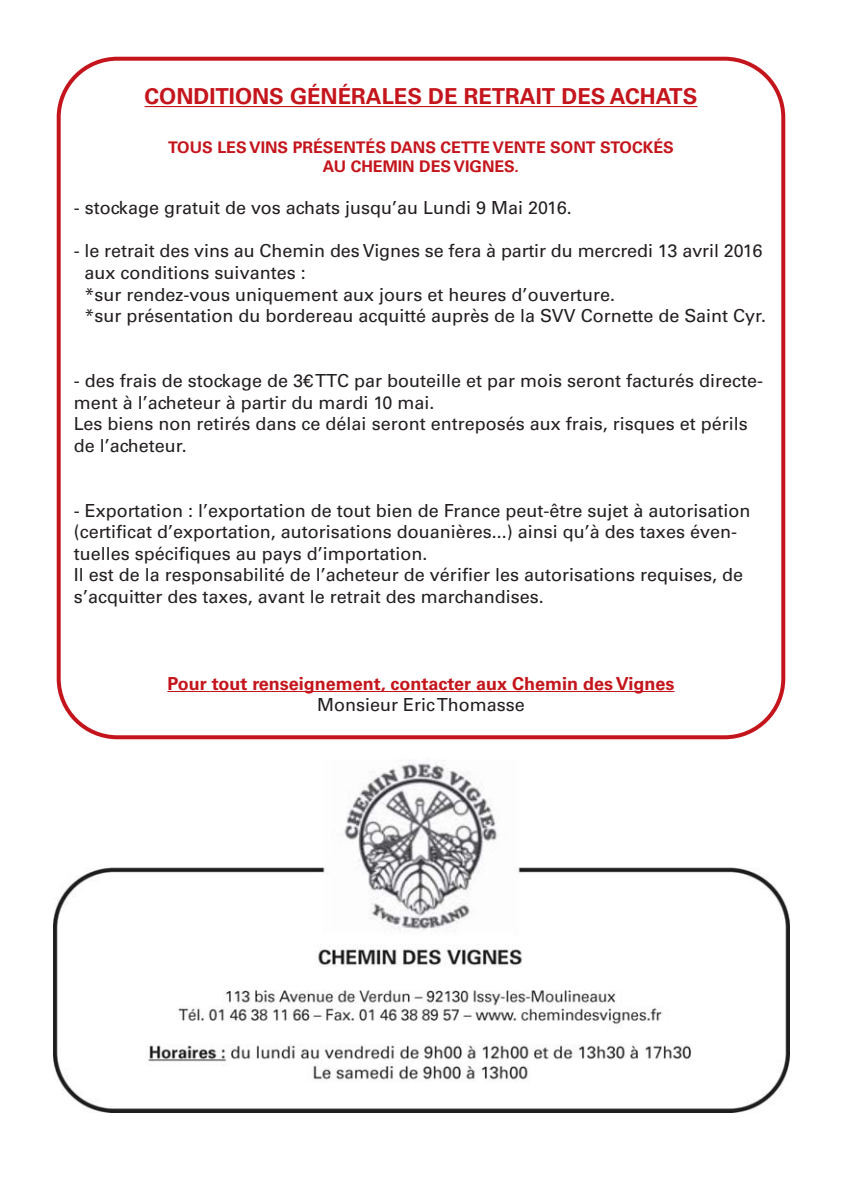
<style>
.page{position:relative;width:842px;height:1191px;background:#fff}
.page>*{position:absolute;margin:0;border:0;box-sizing:border-box;transform-origin:0 0}
.t1{font:700 22px "Univers";color:#c4151c}
.t2{font:18px/21.6px "Univers";color:#231f20}
.t3{font:700 18px "Univers";color:#c4151c}
.t4{font:700 16px/19.2px "Univers";color:#c4151c;text-align:center}
</style>
<div class="page">
<svg style="left:57px;top:57px;width:728px;height:682px"></svg>
<img style="left:53px;top:760px;width:736px;height:353px">
<hr style="left:145px;top:106px;width:552px;height:1px;background:#c4151c">
<hr style="left:167px;top:691px;width:507px;height:1px;background:#c4151c">
<p class="t1" style="left:145px;top:88px;width:554px">CONDITIONS GÉNÉRALES DE RETRAIT DES ACHATS</p>
<p class="t4" style="left:168px;top:139px;width:507px">TOUS LES VINS PRÉSENTÉS DANS CETTE VENTE SONT STOCKÉS<br>AU CHEMIN DES VIGNES.</p>
<p class="t2" style="left:74px;top:198px;width:500px">- stockage gratuit de vos achats jusqu’au Lundi 9 Mai 2016.</p>
<p class="t2" style="left:84px;top:242px;width:683px;text-indent:-11px">- le retrait des vins au Chemin des Vignes se fera à partir du mercredi 13 avril 2016 aux conditions suivantes :<br>*sur rendez-vous uniquement aux jours et heures d’ouverture.<br>*sur présentation du bordereau acquitté auprès de la SVV Cornette de Saint Cyr.</p>
<p class="t2" style="left:74px;top:371px;width:691px">- des frais de stockage de 3€ TTC par bouteille et par mois seront facturés directe&shy;ment à l’acheteur à partir du mardi 10 mai.<br>Les biens non retirés dans ce délai seront entreposés aux frais, risques et périls de l’acheteur.</p>
<p class="t2" style="left:74px;top:501px;width:678px">- Exportation : l’exportation de tout bien de France peut-être sujet à autorisation (certificat d’exportation, autorisations douanières...) ainsi qu’à des taxes éven&shy;tuelles spécifiques au pays d’importation.<br>Il est de la responsabilité de l’acheteur de vérifier les autorisations requises, de s’acquitter des taxes, avant le retrait des marchandises.</p>
<p class="t3" style="left:167px;top:676px;width:509px">Pour tout renseignement, contacter aux Chemin des Vignes</p>
<p class="t2" style="left:317px;top:695px;width:209px">Monsieur Eric Thomasse</p>
</div>
